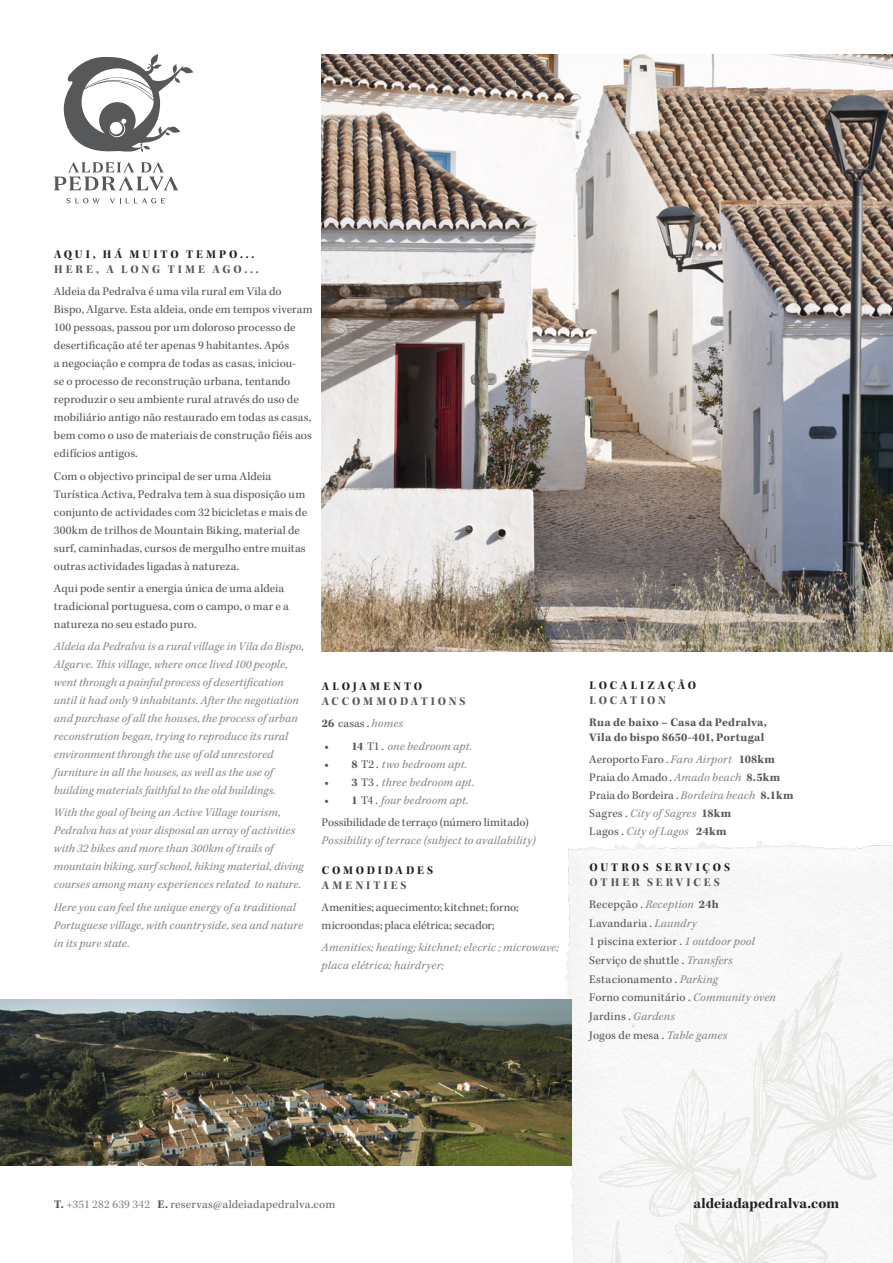
<style>
.page{position:relative;width:893px;height:1263px;background:#fff}
.page>*{position:absolute;margin:0;border:0;box-sizing:border-box;transform-origin:0 0}
.t1{font:15px "Kepler Std Bold Subh";letter-spacing:.01em;color:#231f20}
.t2{font:12px/18px "Kepler Std";letter-spacing:.005em;color:#57585a}
.t3{font:italic 12px/18px "Kepler Std";letter-spacing:.01em;color:#87898c}
.t4{font:12px "Kepler Std Bold Subh";letter-spacing:.24em;color:#231f20}
.t5{font:12px "Kepler Std Bold Subh";letter-spacing:.24em;color:#57585a}
.t6{font:700 12px/15px "Kepler Std";letter-spacing:.015em;color:#57585a}
.t7{font:12px "Kepler Std";letter-spacing:.015em;color:#6c6d70}
.s1{font-weight:700}
.s2{font-style:italic;color:#87898c}
.s3{font-weight:700;font-style:normal;color:#57585a}
.s4{font-style:normal;color:#57585a}
.s5{font-weight:700;color:#57585a}
.s6{color:#87898c}
</style>
<div class="page">
<img style="left:566px;top:841px;width:327px;height:344px">
<img style="left:322px;top:54px;width:571px;height:597px">
<svg style="left:571px;top:952px;width:322px;height:311px"></svg>
<svg style="left:63px;top:54px;width:130px;height:98px"></svg>
<svg style="left:54px;top:162px;width:124px;height:28px"></svg>
<svg style="left:66px;top:198px;width:34px;height:5px"></svg>
<svg style="left:110px;top:198px;width:55px;height:5px"></svg>
<img style="left:0;top:999px;width:571px;height:166px">
<p class="t4" style="left:54px;top:247px;width:202px">AQUI, HÁ MUITO TEMPO...</p>
<p class="t5" style="left:54px;top:262px;width:206px">HERE, A LONG TIME AGO...</p>
<p class="t2" style="left:54px;top:283px;width:260px">Aldeia da Pedralva é uma vila rural em Vila do Bispo, Algarve. Esta aldeia, onde em tempos viveram 100 pessoas, passou por um doloroso processo de desertificação até ter apenas 9 habitantes. Após<br>a negociação e compra de todas as casas, iniciou-<br>se o processo de reconstrução urbana, tentando reproduzir o seu ambiente rural através do uso de mobiliário antigo não restaurado em todas as casas, bem como o uso de materiais de construção fiéis aos edifícios antigos.</p>
<p class="t2" style="left:54px;top:467px;width:255px">Com o objectivo principal de ser uma Aldeia Turística Activa, Pedralva tem à sua disposição um conjunto de actividades com 32 bicicletas e mais de 300km de trilhos de Mountain Biking, material de surf, caminhadas, cursos de mergulho entre muitas outras actividades ligadas à natureza.</p>
<p class="t2" style="left:54px;top:579px;width:237px">Aqui pode sentir a energia única de uma aldeia tradicional portuguesa, com o campo, o mar e a natureza no seu estado puro.</p>
<p class="t3" style="left:54px;top:638px;width:252px">Aldeia da Pedralva is a rural village in Vila do Bispo, Algarve. This village, where once lived 100 people, went through a painful process of desertification until it had only 9 inhabitants. After the negotiation and purchase of all the houses, the process of urban reconstrution began, trying to reproduce its rural environment through the use of old unrestored furniture in all the houses, as well as the use of building materials faithful to the old buildings.</p>
<p class="t3" style="left:54px;top:804px;width:251px">With the goal of being an Active Village tourism, Pedralva has at your disposal an array of activities with 32 bikes and more than 300km of trails of mountain biking, surf school, hiking material, diving courses among many experiences related to nature.</p>
<p class="t3" style="left:54px;top:898px;width:251px">Here you can feel the unique energy of a traditional<br>Portuguese village, with countryside, sea and nature in its pure state.</p>
<p class="t4" style="left:322px;top:679px;width:102px">ALOJAMENTO</p>
<p class="t5" style="left:322px;top:694px;width:145px">ACCOMMODATIONS</p>
<p class="t2" style="left:322px;top:715px;width:83px"><span class="s1">26</span> casas . <span class="s2">homes</span></p>
<p class="t3" style="left:324px;top:737px;width:149px"><span class="s3">• 14</span> <span class="s4">T1 .</span> one bedroom apt.</p>
<p class="t3" style="left:324px;top:755px;width:144px"><span class="s3">• 8</span> <span class="s4">T2 .</span> two bedroom apt.</p>
<p class="t3" style="left:324px;top:773px;width:152px"><span class="s3">• 3</span> <span class="s4">T3 .</span> three bedroom apt.</p>
<p class="t2" style="left:322px;top:789px;width:209px;line-height:22.2px"><span class="s1">• 1</span> T4 . <span class="s2">four bedroom apt.<br></span>Possibilidade de terraço (número limitado)</p>
<p class="t3" style="left:322px;top:831px;width:216px">Possibility of terrace (subject to availability)</p>
<p class="t4" style="left:322px;top:863px;width:113px">COMODIDADES</p>
<p class="t5" style="left:322px;top:878px;width:86px">AMENITIES</p>
<p class="t2" style="left:322px;top:899px;width:198px">Amenities; aquecimento; kitchnet; forno; microondas; placa elétrica; secador;</p>
<p class="t3" style="left:322px;top:939px;width:239px">Amenities; heating; kitchnet; elecric ; microwave; placa elétrica; hairdryer;</p>
<p class="t4" style="left:589px;top:678px;width:108px">LOCALIZAÇÃO</p>
<p class="t5" style="left:589px;top:693px;width:78px">LOCATION</p>
<p class="t6" style="left:589px;top:715px;width:179px">Rua de baixo – Casa da Pedralva,<br>Vila do bispo 8650-401, Portugal</p>
<p class="t3" style="left:589px;top:751px;width:206px"><span class="s4">Aeroporto Faro .</span> Faro Airport <span class="s3">108km<br></span><span class="s4">Praia do Amado .</span> Amado beach <span class="s3">8.5km<br></span><span class="s4">Praia do Bordeira .</span> Bordeira beach <span class="s3">8.1km<br></span><span class="s4">Sagres .</span> City of Sagres <span class="s3">18km<br></span><span class="s4">Lagos .</span> City of Lagos <span class="s3">24km</span></p>
<p class="t4" style="left:589px;top:861px;width:142px">OUTROS SERVIÇOS</p>
<p class="t5" style="left:589px;top:875px;width:132px">OTHER SERVICES</p>
<p class="t2" style="left:589px;top:895px;width:188px;line-height:18.6px">Recepção . <span class="s2">Reception</span> <span class="s1">24h<br></span>Lavandaria . <span class="s2">Laundry<br></span>1 piscina exterior . <span class="s2">1 outdoor pool<br></span>Serviço de shuttle . <span class="s2">Transfers<br></span>Estacionamento . <span class="s2">Parking<br></span>Forno comunitário . <span class="s2">Community oven<br></span>Jardins . <span class="s2">Gardens<br></span>Jogos de mesa . <span class="s2">Table games</span></p>
<p class="t7" style="left:54px;top:1198px;width:283px"><span class="s5">T.</span> <span class="s6">+351 282 639 342</span> <span class="s5">E.</span> reservas@aldeiadapedralva.com</p>
<p class="t1" style="left:693px;top:1195px;width:147px">aldeiadapedralva.com</p>
</div>
